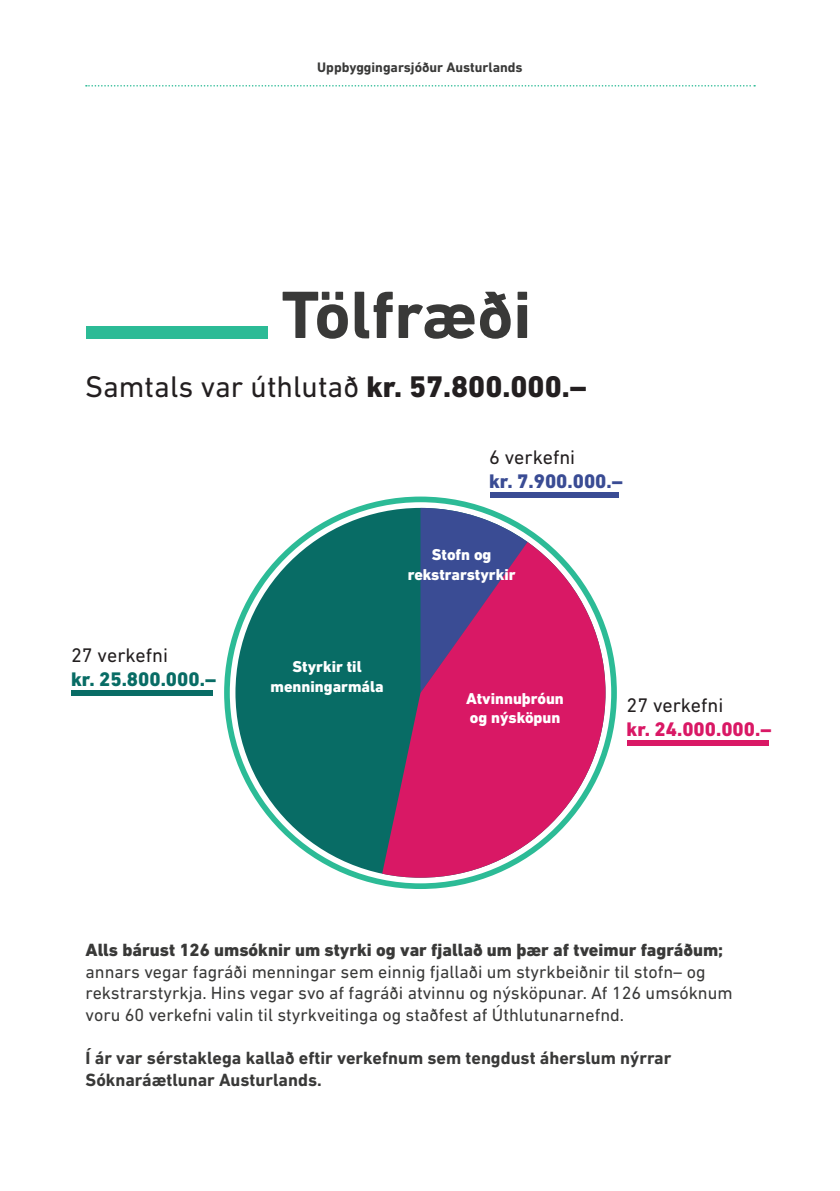
<style>
.page{position:relative;width:840px;height:1191px;background:#fff}
.page>*{position:absolute;margin:0;border:0;box-sizing:border-box;transform-origin:0 0}
.t1{font:700 68px "DIN Next LT Pro";color:#393938}
.t2{font:30.4px "DIN Next LT Pro";color:#231f20}
.t3{font:20px "DIN Next LT Pro";color:#231f20}
.t4{font:800 20px "DIN Next LT Pro";color:#d91865}
.t5{font:800 20px "DIN Next LT Pro";color:#086c65}
.t6{font:800 20px "DIN Next LT Pro";color:#3a4c94}
.t7{font:18px/21.6px "DIN Next LT Pro";color:#393938}
.t8{font:700 18px/21.6px "DIN Next LT Pro";color:#393938}
.t9{font:800 16px "DIN Next LT Pro";color:#fff}
.t10{font:700 14px "DIN Next LT Pro";color:#393938}
.s1{font-weight:800}
</style>
<div class="page">
<svg style="left:86px;top:85px;width:668px;height:2px"></svg>
<div style="left:86px;top:326px;width:181px;height:12px;background:#2cbb96"></div>
<svg style="left:224px;top:496px;width:392px;height:393px;background:#3dc09e"></svg>
<div style="left:230px;top:502px;width:381px;height:381px;background:#fff;border-radius:50%"></div>
<div style="left:235px;top:508px;width:370px;height:369px;background:#086c65;border-radius:50%"></div>
<svg style="left:420px;top:508px;width:108px;height:34px"></svg>
<svg style="left:382px;top:542px;width:223px;height:335px;fill:#d91865"></svg>
<div style="left:489px;top:492px;width:129px;height:5px;background:#3a4c94"></div>
<div style="left:626px;top:740px;width:141px;height:6px;background:#d91865"></div>
<div style="left:72px;top:690px;width:141px;height:6px;background:#086c65"></div>
<p class="t10" style="left:317px;top:59px;width:207px">Uppbyggingarsjóður Austurlands</p>
<p class="t1" style="left:281px;top:275px;width:251px">Tölfræði</p>
<p class="t2" style="left:85px;top:369px;width:502px">Samtals var úthlutað <span class="s1">kr. 57.800.000.–</span></p>
<p class="t3" style="left:489px;top:445px;width:87px">6 verkefni</p>
<p class="t6" style="left:489px;top:469px;width:135px">kr. 7.900.000.–</p>
<p class="t3" style="left:71px;top:644px;width:98px">27 verkefni</p>
<p class="t5" style="left:71px;top:668px;width:146px">kr. 25.800.000.–</p>
<p class="t9" style="left:431px;top:545px;width:61px">Stofn og</p>
<p class="t9" style="left:407px;top:565px;width:109px">rekstrarstyrkir</p>
<p class="t9" style="left:292px;top:657px;width:71px">Styrkir til</p>
<p class="t9" style="left:270px;top:676px;width:115px">menningarmála</p>
<p class="t9" style="left:466px;top:689px;width:99px">Atvinnuþróun</p>
<p class="t9" style="left:469px;top:708px;width:92px">og nýsköpun</p>
<p class="t3" style="left:626px;top:694px;width:98px">27 verkefni</p>
<p class="t4" style="left:626px;top:717px;width:146px">kr. 24.000.000.–</p>
<p class="t7" style="left:86px;top:939px;width:648px"><span class="s1">Alls bárust 126 umsóknir um styrki og var fjallað um þær af tveimur fagráðum; </span>annars vegar fagráði menningar sem einnig fjallaði um styrkbeiðnir til stofn– og rekstrarstyrkja. Hins vegar svo af fagráði atvinnu og nýsköpunar. Af 126 umsóknum voru 60 verkefni valin til styrkveitinga og staðfest af Úthlutunarnefnd.</p>
<p class="t8" style="left:86px;top:1047px;width:587px">Í ár var sérstaklega kallað eftir verkefnum sem tengdust áherslum nýrrar<br>Sóknaráætlunar Austurlands.</p>
</div>
